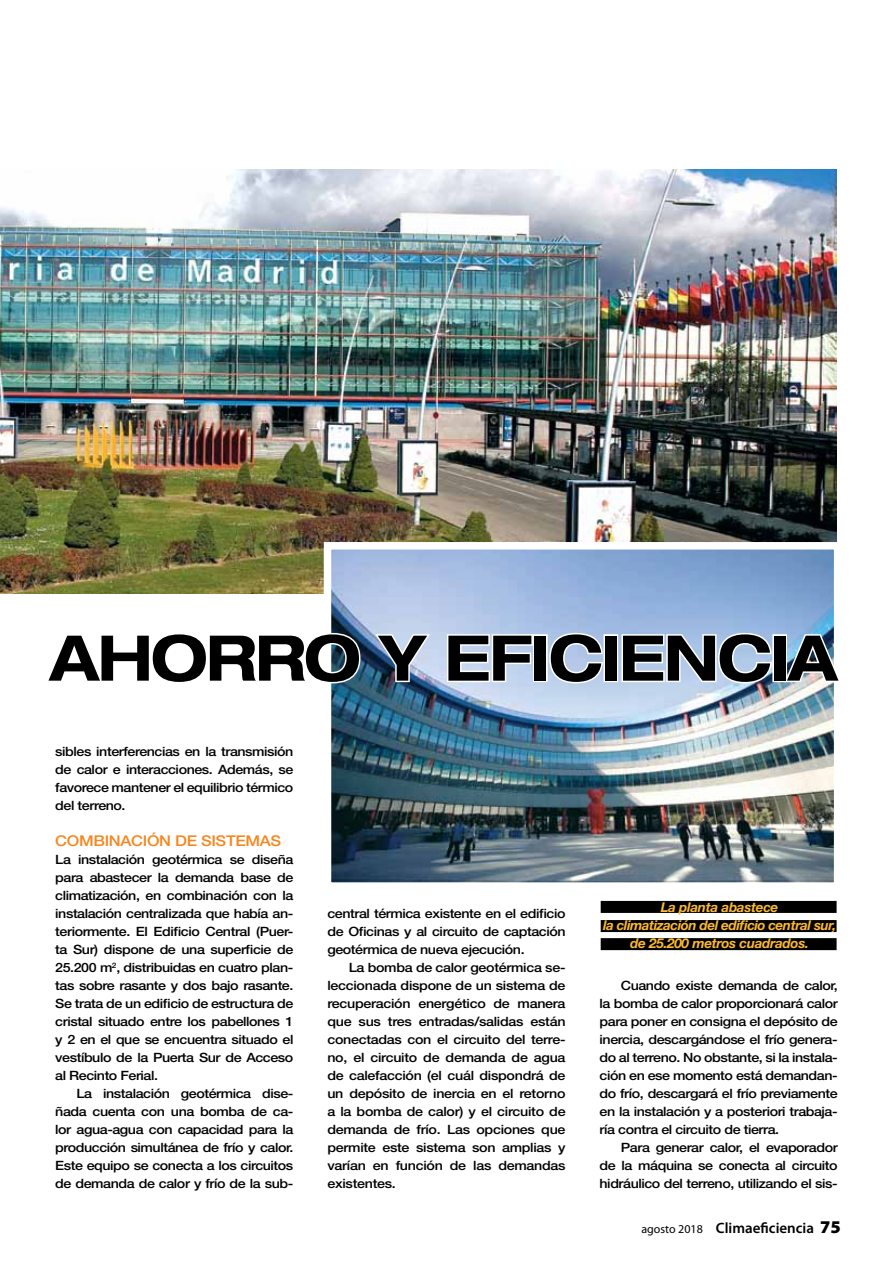
<style>
.page{position:relative;width:893px;height:1263px;background:#fff}
.page>*{position:absolute;margin:0;border:0;box-sizing:border-box;transform-origin:0 0}
.t1{font:700 expanded 63px "Helvetica Neue LT Std";letter-spacing:-.03em;color:#000;scale:.95 1}
.t2{font:600 15px "Myriad Pro";color:#000}
.t3{font:500 14.85px "Helvetica Neue LT Std";letter-spacing:-.02em;color:#f6871f;scale:1.11 1}
.t4{font:italic 700 13.5px/18px "Helvetica Neue LT Std";letter-spacing:-.02em;color:#fdb933;text-align:center}
.t5{font:500 12.9px/18px "Helvetica Neue LT Std";letter-spacing:-.03em;color:#000;text-align:justify;scale:1.11 1}
.s1{font-weight:400;font-size:12px}
.s2{font-weight:900;font-size:18px}
</style>
<div class="page">
<img style="left:0;top:169px;width:836px;height:425px">
<div style="left:601px;top:901px;width:236px;height:12px;background:#000"></div>
<div style="left:601px;top:938px;width:236px;height:12px;background:#000"></div>
<div style="left:601px;top:920px;width:236px;height:12px;background:#000"></div>
<img style="left:333px;top:551px;width:499px;height:330px">
<div style="left:324px;top:542px;width:517px;height:348px;border:8px solid #fff"></div>
<svg style="left:324px;top:631px;width:38px;height:54px"></svg>
<img style="left:372px;top:633px;width:61px;height:51px">
<svg style="left:445px;top:633px;width:89px;height:51px"></svg>
<div style="left:533px;top:634px;width:15px;height:48px;border:3px solid #fff"></div>
<svg style="left:548px;top:631px;width:57px;height:54px"></svg>
<div style="left:604px;top:634px;width:14px;height:48px;border:3px solid #fff"></div>
<svg style="left:620px;top:631px;width:153px;height:54px"></svg>
<div style="left:772px;top:634px;width:15px;height:48px;border:3px solid #fff"></div>
<img style="left:782px;top:633px;width:59px;height:51px">
<h1 class="t1" style="left:49px;top:619px;width:831px">AHORRO Y EFICIENCIA</h1>
<p class="t5" style="left:55px;top:742px;width:216px">sibles interferencias en la transmisión de calor e interacciones. Además, se favorece mantener el equilibrio térmico del terreno.</p>
<p class="t3" style="left:55px;top:832px;width:205px">COMBINACIÓN DE SISTEMAS</p>
<p class="t5" style="left:55px;top:850px;width:216px">La instalación geotérmica se diseña para abastecer la demanda base de climatización, en combinación con la instalación centralizada que había an&shy;teriormente. El Edificio Central (Puer&shy;ta Sur) dispone de una superficie de 25.200 m<sup>2</sup>, distribuidas en cuatro plan&shy;tas sobre rasante y dos bajo rasante.<br>Se trata de un edificio de estructura de cristal situado entre los pabellones 1 y 2 en el que se encuentra situado el vestíbulo de la Puerta Sur de Acceso al Recinto Ferial.</p>
<p class="t5" style="left:55px;top:1084px;width:216px;text-indent:21px">La instalación geotérmica dise&shy;ñada cuenta con una bomba de ca&shy;lor agua-agua con capacidad para la producción simultánea de frío y calor.<br>Este equipo se conecta a los circuitos de demanda de calor y frío de la sub-</p>
<p class="t5" style="left:327px;top:904px;width:216px">central térmica existente en el edificio de Oficinas y al circuito de captación geotérmica de nueva ejecución.</p>
<p class="t5" style="left:327px;top:958px;width:216px;text-indent:21px">La bomba de calor geotérmica se&shy;leccionada dispone de un sistema de recuperación energético de manera que sus tres entradas/salidas están conectadas con el circuito del terre&shy;no, el circuito de demanda de agua de calefacción (el cuál dispondrá de un depósito de inercia en el retorno a la bomba de calor) y el circuito de demanda de frío. Las opciones que permite este sistema son amplias y varían en función de las demandas existentes.</p>
<p class="t4" style="left:603px;top:898px;width:235px">La planta abastece<br>la climatización del edificio central sur, de 25.200 metros cuadrados.</p>
<p class="t5" style="left:600px;top:976px;width:216px;text-indent:21px">Cuando existe demanda de calor, la bomba de calor proporcionará calor para poner en consigna el depósito de inercia, descargándose el frío genera&shy;do al terreno. No obstante, si la instala&shy;ción en ese momento está demandan&shy;do frío, descargará el frío previamente en la instalación y a posteriori trabaja&shy;ría contra el circuito de tierra.</p>
<p class="t5" style="left:600px;top:1138px;width:216px;text-indent:21px">Para generar calor, el evaporador de la máquina se conecta al circuito hidráulico del terreno, utilizando el sis-</p>
<p class="t2" style="left:641px;top:1219px;width:201px"><span class="s1">agosto 2018</span> Climaeficiencia <span class="s2">75</span></p>
</div>
